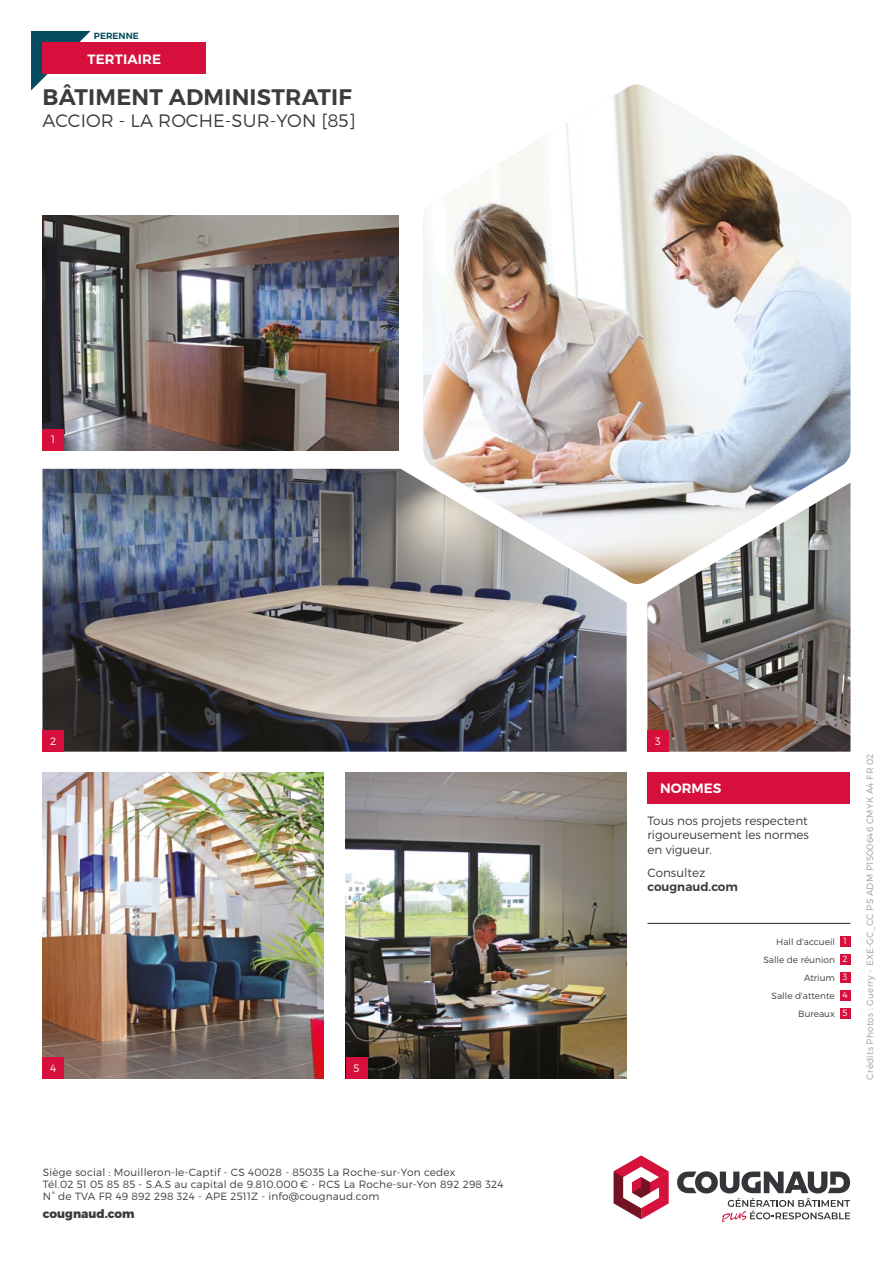
<style>
.page{position:relative;width:893px;height:1263px;background:#fff}
.page>*{position:absolute;margin:0;border:0;box-sizing:border-box;transform-origin:0 0}
.t1{font:600 22.5px "Montserrat";letter-spacing:.01em;color:#3c3c3b}
.t2{font:300 18px "Montserrat";letter-spacing:.01em;color:#3c3c3b}
.t3{font:600 13.5px "Montserrat";letter-spacing:.01em;color:#fff}
.t4{font:300 12px/14.4px "Montserrat";color:#3c3c3b;text-align:justify}
.t5{font:800 12px "Montserrat";color:#3c3c3b}
.t6{font:600 12px "Montserrat";color:#3c3c3b}
.t7{font:300 10.65px "Montserrat";color:#fff}
.t8{font:300 10.5px/12px "Montserrat";letter-spacing:.02em;color:#3c3c3b}
.t9{font:300 9px/18px "Montserrat";color:#3c3c3b;text-align:right}
.t10{font:300 9px "Montserrat";letter-spacing:.02em;color:#9d9d9c}
.t11{font:600 9px "Montserrat";color:#034c60}
.s1{color:#fff}
</style>
<div class="page">
<svg style="left:31px;top:31px;width:60px;height:59px"></svg>
<svg style="left:614px;top:1156px;width:55px;height:63px"></svg>
<svg style="left:677px;top:1171px;width:173px;height:51px"></svg>
<img style="left:43px;top:772px;width:280px;height:306px">
<img style="left:346px;top:772px;width:281px;height:306px">
<img style="left:647px;top:585px;width:203px;height:167px">
<img style="left:43px;top:469px;width:584px;height:283px">
<div style="left:43px;top:730px;width:21px;height:22px;background:#d60f3c"></div>
<div style="left:43px;top:1057px;width:21px;height:22px;background:#d60f3c"></div>
<div style="left:346px;top:1057px;width:21px;height:22px;background:#d60f3c"></div>
<div style="left:647px;top:730px;width:22px;height:22px;background:#d60f3c"></div>
<img style="left:423px;top:85px;width:427px;height:500px">
<hr style="left:647px;top:923px;width:203px;height:1px;background:#3c3c3b">
<div style="left:43px;top:43px;width:163px;height:31px;background:#d60f3c"></div>
<div style="left:647px;top:772px;width:203px;height:32px;background:#d60f3c"></div>
<div style="left:840px;top:936px;width:10px;height:11px;background:#d60f3c"></div>
<div style="left:840px;top:954px;width:10px;height:11px;background:#d60f3c"></div>
<div style="left:840px;top:972px;width:10px;height:11px;background:#d60f3c"></div>
<div style="left:840px;top:990px;width:10px;height:11px;background:#d60f3c"></div>
<div style="left:840px;top:1008px;width:10px;height:11px;background:#d60f3c"></div>
<img style="left:43px;top:215px;width:356px;height:235px">
<div style="left:43px;top:429px;width:21px;height:21px;background:#d60f3c"></div>
<p class="t11" style="left:94px;top:31px;width:46px">PERENNE</p>
<p class="t3" style="left:88px;top:51px;width:75px">TERTIAIRE</p>
<h1 class="t1" style="left:43px;top:84px;width:311px">BÂTIMENT ADMINISTRATIF</h1>
<h2 class="t2" style="left:43px;top:113px;width:315px">ACCIOR - LA ROCHE-SUR-YON [85]</h2>
<p class="t7" style="left:51px;top:435px;width:5px">1</p>
<p class="t7" style="left:50px;top:736px;width:8px">2</p>
<p class="t7" style="left:50px;top:1063px;width:8px">4</p>
<p class="t7" style="left:354px;top:1063px;width:8px">5</p>
<p class="t8" style="left:43px;top:1166px;width:462px">Siège social : Mouilleron-le-Captif - CS 40028 - 85035 La Roche-sur-Yon cedex<br>Tél.02 51 05 85 85 - S.A.S au capital de 9.810.000 € - RCS La Roche-sur-Yon 892 298 324<br>N° de TVA FR 49 892 298 324 - APE 2511Z - info@cougnaud.com</p>
<p class="t5" style="left:43px;top:1209px;width:93px">cougnaud.com</p>
<p class="t7" style="left:655px;top:736px;width:7px">3</p>
<p class="t3" style="left:660px;top:781px;width:63px">NORMES</p>
<p class="t4" style="left:647px;top:814px;width:163px">Tous nos projets respectent rigoureusement les normes en vigueur.</p>
<p class="t4" style="left:647px;top:866px;width:59px">Consultez</p>
<p class="t6" style="left:647px;top:880px;width:92px">cougnaud.com</p>
<p class="t9" style="left:763px;top:933px;width:86px">Hall d'accueil <span class="s1">1<br></span>Salle de réunion <span class="s1">2<br></span>Atrium <span class="s1">3<br></span>Salle d'attente <span class="s1">4<br></span>Bureaux <span class="s1">5</span></p>
<p class="t10" style="left:866px;top:1079px;width:327px;rotate:-90deg">Crédits Photos : Guerry - EXE-GC_CC PS ADM P1500646 CMYK A4 FR 02</p>
</div>
